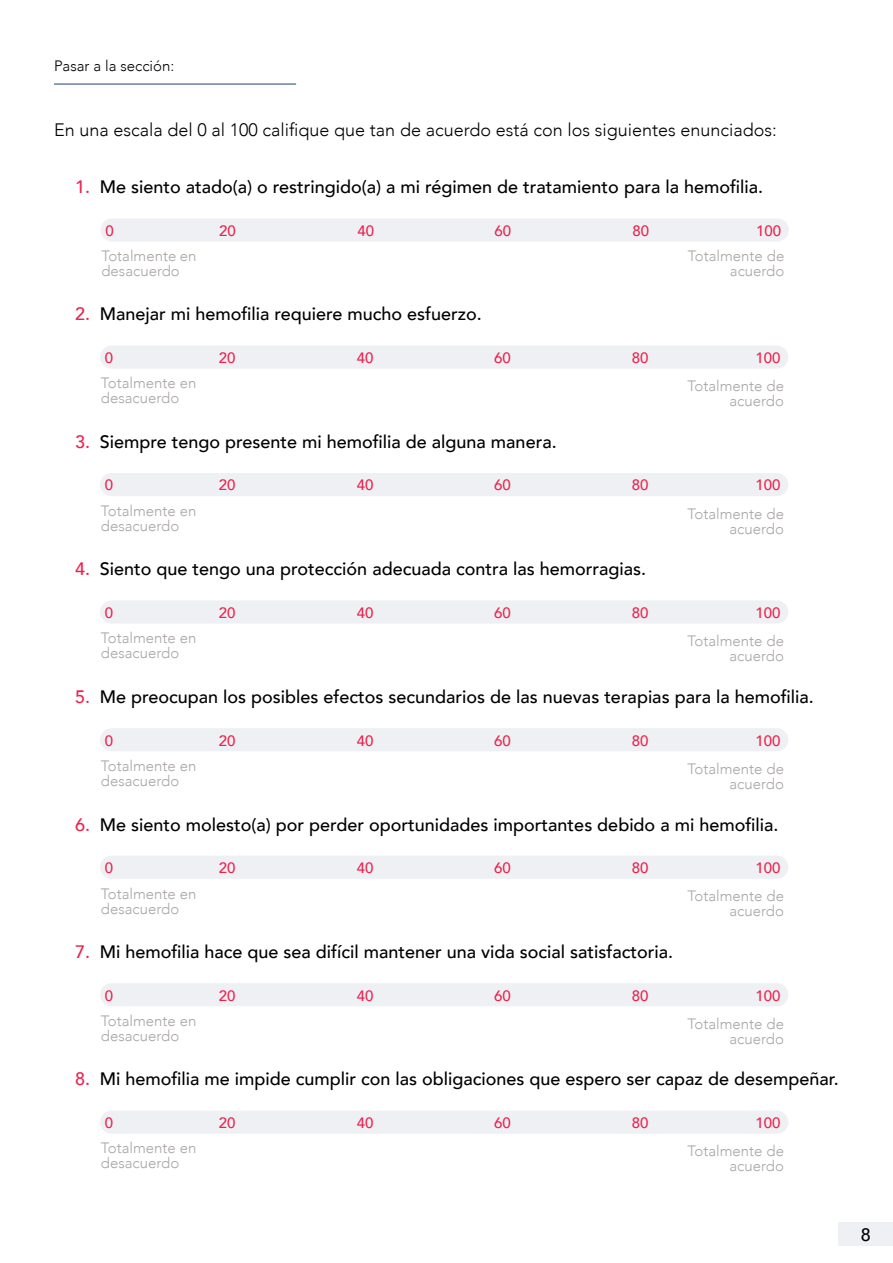
<style>
.page{position:relative;width:893px;height:1263px;background:#fff}
.page>*{position:absolute;margin:0;border:0;box-sizing:border-box;transform-origin:0 0}
.t1{font:500 18px "Avenir";color:#000}
.t2{font:300 18px "Avenir";color:#000}
.t3{font:300 15px/15px "Avenir";color:#a9a5a4}
.t4{font:500 15px "Avenir";color:#eb234f}
.t5{font:300 15px "Avenir";color:#000}
.s1{color:#eb234f}
</style>
<div class="page">
<div style="left:839px;top:1222px;width:54px;height:24px;background:#eff0f3"></div>
<div style="left:100px;top:345px;width:688px;height:24px;background:#eff0f3;border-radius:12px"></div>
<div style="left:100px;top:473px;width:688px;height:23px;background:#eff0f3;border-radius:12px"></div>
<div style="left:100px;top:600px;width:688px;height:24px;background:#eff0f3;border-radius:12px"></div>
<div style="left:100px;top:728px;width:688px;height:23px;background:#eff0f3;border-radius:12px"></div>
<div style="left:100px;top:856px;width:688px;height:23px;background:#eff0f3;border-radius:12px"></div>
<div style="left:100px;top:983px;width:688px;height:23px;background:#eff0f3;border-radius:12px"></div>
<div style="left:100px;top:1110px;width:688px;height:24px;background:#eff0f3;border-radius:12px"></div>
<div style="left:101px;top:218px;width:688px;height:24px;background:#eff0f3;border-radius:12px"></div>
<hr style="left:54px;top:84px;width:242px;height:1px;background:#1c4279">
<p class="t5" style="left:54px;top:57px;width:122px">Pasar a la sección:</p>
<p class="t2" style="left:54px;top:119px;width:724px">En una escala del 0 al 100 califique que tan de acuerdo está con los siguientes enunciados:</p>
<p class="t1" style="left:75px;top:171px;width:689px"><span class="s1">1.</span> Me siento atado(a) o restringido(a) a mi régimen de tratamiento para la hemofilia.</p>
<p class="t4" style="left:105px;top:218px;width:10px">0</p>
<p class="t4" style="left:219px;top:218px;width:18px">20</p>
<p class="t4" style="left:357px;top:218px;width:18px">40</p>
<p class="t4" style="left:495px;top:218px;width:18px">60</p>
<p class="t4" style="left:632px;top:218px;width:18px">80</p>
<p class="t4" style="left:756px;top:218px;width:27px">100</p>
<p class="t3" style="left:101px;top:249px;width:97px">Totalmente en desacuerdo</p>
<p class="t3" style="left:688px;top:249px;width:98px;text-align:right">Totalmente de acuerdo</p>
<p class="t1" style="left:75px;top:299px;width:408px"><span class="s1">2.</span> Manejar mi hemofilia requiere mucho esfuerzo.</p>
<p class="t4" style="left:105px;top:345px;width:10px">0</p>
<p class="t4" style="left:219px;top:345px;width:18px">20</p>
<p class="t4" style="left:357px;top:345px;width:18px">40</p>
<p class="t4" style="left:494px;top:345px;width:18px">60</p>
<p class="t4" style="left:632px;top:345px;width:18px">80</p>
<p class="t4" style="left:756px;top:345px;width:27px">100</p>
<p class="t3" style="left:101px;top:376px;width:97px">Totalmente en desacuerdo</p>
<p class="t3" style="left:688px;top:379px;width:98px;text-align:right">Totalmente de acuerdo</p>
<p class="t1" style="left:75px;top:426px;width:483px"><span class="s1">3.</span> Siempre tengo presente mi hemofilia de alguna manera.</p>
<p class="t4" style="left:105px;top:472px;width:10px">0</p>
<p class="t4" style="left:219px;top:472px;width:18px">20</p>
<p class="t4" style="left:357px;top:472px;width:18px">40</p>
<p class="t4" style="left:494px;top:472px;width:18px">60</p>
<p class="t4" style="left:632px;top:472px;width:18px">80</p>
<p class="t4" style="left:756px;top:472px;width:27px">100</p>
<p class="t3" style="left:101px;top:503px;width:97px">Totalmente en desacuerdo</p>
<p class="t3" style="left:688px;top:506px;width:98px;text-align:right">Totalmente de acuerdo</p>
<p class="t1" style="left:75px;top:553px;width:573px"><span class="s1">4.</span> Siento que tengo una protección adecuada contra las hemorragias.</p>
<p class="t4" style="left:105px;top:600px;width:10px">0</p>
<p class="t4" style="left:219px;top:600px;width:18px">20</p>
<p class="t4" style="left:357px;top:600px;width:18px">40</p>
<p class="t4" style="left:494px;top:600px;width:18px">60</p>
<p class="t4" style="left:632px;top:600px;width:18px">80</p>
<p class="t4" style="left:756px;top:600px;width:27px">100</p>
<p class="t3" style="left:101px;top:631px;width:97px">Totalmente en desacuerdo</p>
<p class="t3" style="left:688px;top:633px;width:98px;text-align:right">Totalmente de acuerdo</p>
<p class="t1" style="left:75px;top:681px;width:740px"><span class="s1">5.</span> Me preocupan los posibles efectos secundarios de las nuevas terapias para la hemofilia.</p>
<p class="t4" style="left:105px;top:727px;width:10px">0</p>
<p class="t4" style="left:219px;top:727px;width:18px">20</p>
<p class="t4" style="left:357px;top:727px;width:18px">40</p>
<p class="t4" style="left:494px;top:727px;width:18px">60</p>
<p class="t4" style="left:632px;top:727px;width:18px">80</p>
<p class="t4" style="left:756px;top:727px;width:27px">100</p>
<p class="t3" style="left:101px;top:758px;width:97px">Totalmente en desacuerdo</p>
<p class="t3" style="left:688px;top:761px;width:98px;text-align:right">Totalmente de acuerdo</p>
<p class="t1" style="left:75px;top:809px;width:705px"><span class="s1">6.</span> Me siento molesto(a) por perder oportunidades importantes debido a mi hemofilia.</p>
<p class="t4" style="left:105px;top:855px;width:10px">0</p>
<p class="t4" style="left:219px;top:855px;width:18px">20</p>
<p class="t4" style="left:357px;top:855px;width:18px">40</p>
<p class="t4" style="left:494px;top:855px;width:18px">60</p>
<p class="t4" style="left:632px;top:855px;width:18px">80</p>
<p class="t4" style="left:756px;top:855px;width:27px">100</p>
<p class="t3" style="left:101px;top:886px;width:97px">Totalmente en desacuerdo</p>
<p class="t3" style="left:688px;top:889px;width:98px;text-align:right">Totalmente de acuerdo</p>
<p class="t1" style="left:75px;top:936px;width:600px"><span class="s1">7.</span> Mi hemofilia hace que sea difícil mantener una vida social satisfactoria.</p>
<p class="t4" style="left:105px;top:982px;width:10px">0</p>
<p class="t4" style="left:219px;top:982px;width:18px">20</p>
<p class="t4" style="left:357px;top:982px;width:18px">40</p>
<p class="t4" style="left:494px;top:982px;width:18px">60</p>
<p class="t4" style="left:632px;top:982px;width:18px">80</p>
<p class="t4" style="left:756px;top:982px;width:27px">100</p>
<p class="t3" style="left:101px;top:1013px;width:97px">Totalmente en desacuerdo</p>
<p class="t3" style="left:688px;top:1016px;width:98px;text-align:right">Totalmente de acuerdo</p>
<p class="t1" style="left:75px;top:1063px;width:765px"><span class="s1">8.</span> Mi hemofilia me impide cumplir con las obligaciones que espero ser capaz de desempeñar.</p>
<p class="t4" style="left:105px;top:1110px;width:10px">0</p>
<p class="t4" style="left:219px;top:1110px;width:18px">20</p>
<p class="t4" style="left:357px;top:1110px;width:18px">40</p>
<p class="t4" style="left:494px;top:1110px;width:18px">60</p>
<p class="t4" style="left:632px;top:1110px;width:18px">80</p>
<p class="t4" style="left:756px;top:1110px;width:27px">100</p>
<p class="t3" style="left:101px;top:1141px;width:97px">Totalmente en desacuerdo</p>
<p class="t3" style="left:688px;top:1144px;width:98px;text-align:right">Totalmente de acuerdo</p>
<p class="t1" style="left:861px;top:1219px;width:12px">8</p>
</div>
